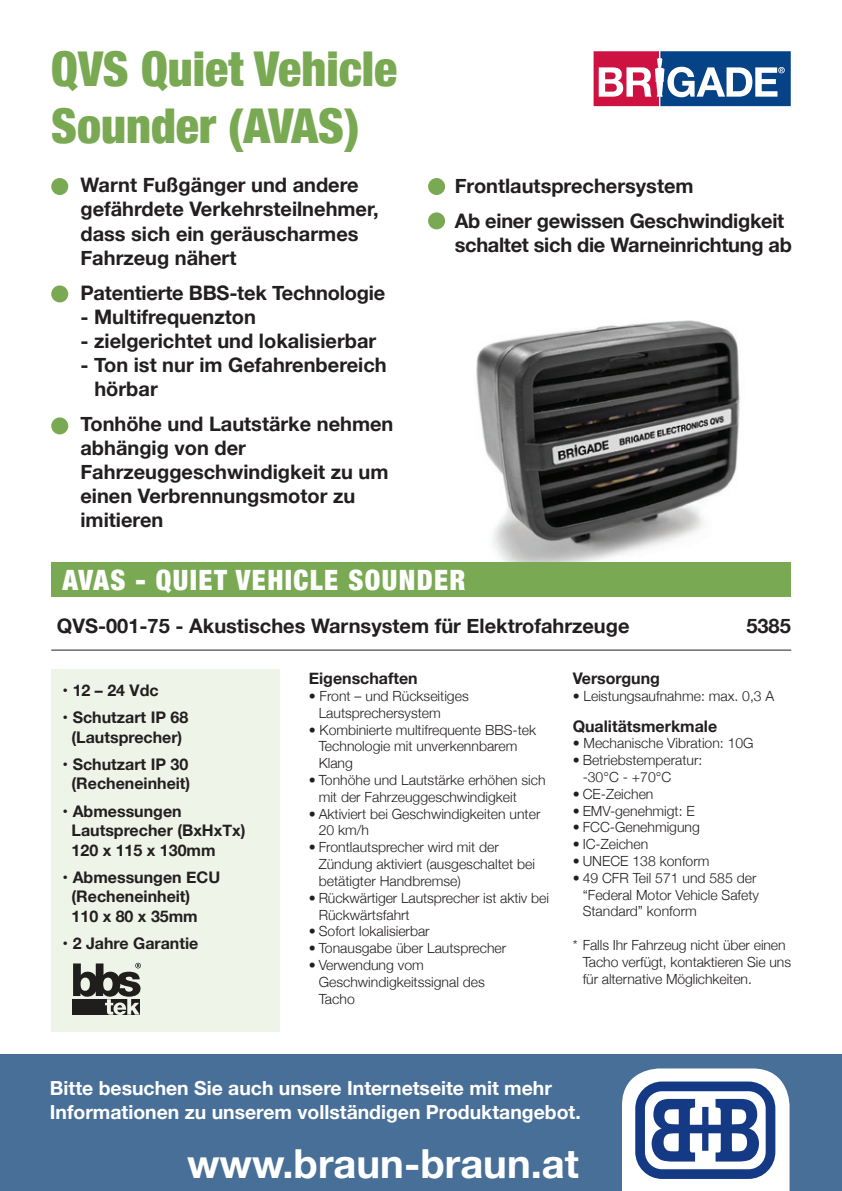
<style>
.page{position:relative;width:842px;height:1191px;background:#fff}
.page>*{position:absolute;margin:0;border:0;box-sizing:border-box;transform-origin:0 0}
.t1{font:900 condensed 48px/57.6px "Helvetica Neue";color:#7aa953}
.t2{font:700 40px "Helvetica Neue";color:#fff}
.t3{font:900 condensed 28px "Helvetica Neue";letter-spacing:.05em;color:#fff}
.Heading_with_rule{font:700 20px/24px "Helvetica Neue";color:#231f20}
.t4{font:700 19.4px/23.2px "Helvetica Neue";color:#fff}
.Feature_bullets{font:700 16px/19.2px "Helvetica Neue";color:#231f20;text-align:center}
.Bullet_headings{font:700 16px "Helvetica Neue";color:#231f20}
.Product_bullets{font:700 16px "Helvetica Neue";color:#231f20}
.Product_bullets-2{font:300 14px/16.8px "Helvetica Neue";color:#231f20}
</style>
<div class="page">
<img style="left:476px;top:320px;width:264px;height:242px">
<svg style="left:593px;top:51px;width:198px;height:56px"></svg>
<svg style="left:594px;top:51px;width:197px;height:55px"></svg>
<div style="left:51px;top:178px;width:17px;height:17px;background:#7aa953;border-radius:50%"></div>
<div style="left:51px;top:285px;width:17px;height:17px;background:#7aa953;border-radius:50%"></div>
<div style="left:51px;top:417px;width:17px;height:17px;background:#7aa953;border-radius:50%"></div>
<div style="left:428px;top:178px;width:17px;height:17px;background:#7aa953;border-radius:50%"></div>
<div style="left:428px;top:212px;width:17px;height:17px;background:#7aa953;border-radius:50%"></div>
<hr style="left:51px;top:649px;width:740px;height:1px;background:#231f20">
<div style="left:51px;top:668px;width:228px;height:363px;background:#eff4e9"></div>
<div style="left:51px;top:562px;width:740px;height:34px;background:#7aa953"></div>
<svg style="left:73px;top:962px;width:68px;height:52px"></svg>
<div style="left:0;top:1054px;width:842px;height:137px;background:#476f98"></div>
<svg style="left:622px;top:1068px;width:168px;height:123px;background:#9dadcc"></svg>
<p class="t1" style="left:51px;top:37px;width:347px">QVS Quiet Vehicle<br>Sounder (AVAS)</p>
<p class="Heading_with_rule" style="left:80px;top:174px;width:300px">Warnt Fußgänger und andere gefährdete Verkehrsteilnehmer, dass sich ein geräuscharmes<br>Fahrzeug nähert</p>
<p class="Heading_with_rule" style="left:80px;top:281px;width:306px">Patentierte BBS-tek Technologie</p>
<p class="Heading_with_rule" style="left:80px;top:305px;width:177px">- Multifrequenzton</p>
<p class="Heading_with_rule" style="left:80px;top:329px;width:297px">- zielgerichtet und lokalisierbar</p>
<p class="Heading_with_rule" style="left:94px;top:353px;width:294px;text-indent:-14px">- Ton ist nur im Gefahrenbereich hörbar</p>
<p class="Heading_with_rule" style="left:80px;top:412px;width:315px">Tonhöhe und Lautstärke nehmen abhängig von der<br>Fahrzeuggeschwindigkeit zu um einen Verbrennungsmotor zu imitieren</p>
<p class="Heading_with_rule" style="left:455px;top:174px;width:240px">Frontlautsprechersystem</p>
<p class="Heading_with_rule" style="left:455px;top:209px;width:339px">Ab einer gewissen Geschwindigkeit schaltet sich die Warneinrichtung ab</p>
<p class="t3" style="left:63px;top:557px;width:405px">AVAS - QUIET VEHICLE SOUNDER</p>
<p class="Heading_with_rule" style="left:57px;top:614px;width:574px">QVS-001-75 - Akustisches Warnsystem für Elektrofahrzeuge</p>
<p class="Heading_with_rule" style="left:746px;top:614px;width:46px">5385</p>
<p class="Bullet_headings" style="left:309px;top:666px;width:111px">Eigenschaften</p>
<p class="Product_bullets-2" style="left:319px;top:686px;width:151px;text-indent:-10px">• Front – und Rückseitiges<br>Lautsprechersystem</p>
<p class="Product_bullets-2" style="left:319px;top:720px;width:219px;text-indent:-10px">• Kombinierte multifrequente BBS-tek<br>Technologie mit unverkennbarem<br>Klang</p>
<p class="Product_bullets-2" style="left:319px;top:770px;width:228px;text-indent:-10px">• Tonhöhe und Lautstärke erhöhen sich mit der Fahrzeuggeschwindigkeit</p>
<p class="Product_bullets-2" style="left:319px;top:804px;width:223px;text-indent:-10px">• Aktiviert bei Geschwindigkeiten unter<br>20 km/h</p>
<p class="Product_bullets-2" style="left:319px;top:838px;width:218px;text-indent:-10px">• Frontlautsprecher wird mit der<br>Zündung aktiviert (ausgeschaltet bei betätigter Handbremse)</p>
<p class="Product_bullets-2" style="left:319px;top:888px;width:232px;text-indent:-10px">• Rückwärtiger Lautsprecher ist aktiv bei<br>Rückwärtsfahrt</p>
<p class="Product_bullets-2" style="left:309px;top:922px;width:122px">• Sofort lokalisierbar</p>
<p class="Product_bullets-2" style="left:309px;top:938px;width:199px">• Tonausgabe über Lautsprecher</p>
<p class="Product_bullets-2" style="left:319px;top:955px;width:168px;text-indent:-10px">• Verwendung vom<br>Geschwindigkeitssignal des<br>Tacho</p>
<p class="Product_bullets" style="left:573px;top:666px;width:89px">Versorgung</p>
<p class="Product_bullets-2" style="left:573px;top:686px;width:203px">• Leistungsaufnahme: max. 0,3 A</p>
<p class="Bullet_headings" style="left:573px;top:713px;width:146px">Qualitätsmerkmale</p>
<p class="Product_bullets-2" style="left:573px;top:734px;width:182px">• Mechanische Vibration: 10G</p>
<p class="Product_bullets-2" style="left:583px;top:751px;width:121px;text-indent:-10px">• Betriebstemperatur: -30°C - +70°C</p>
<p class="Product_bullets-2" style="left:573px;top:784px;width:82px">• CE-Zeichen</p>
<p class="Product_bullets-2" style="left:573px;top:801px;width:124px">• EMV-genehmigt: E</p>
<p class="Product_bullets-2" style="left:573px;top:818px;width:129px">• FCC-Genehmigung</p>
<p class="Product_bullets-2" style="left:573px;top:835px;width:77px">• IC-Zeichen</p>
<p class="Product_bullets-2" style="left:573px;top:851px;width:138px">• UNECE 138 konform</p>
<p class="Product_bullets-2" style="left:583px;top:868px;width:178px;text-indent:-10px">• 49 CFR Teil 571 und 585 der “Federal Motor Vehicle Safety<br>Standard” konform</p>
<p class="Product_bullets-2" style="left:583px;top:935px;width:210px;text-indent:-10px">* Falls Ihr Fahrzeug nicht über einen<br>Tacho verfügt, kontaktieren Sie uns für alternative Möglichkeiten.</p>
<p class="Feature_bullets" style="left:63px;top:680px;width:98px">• 12 – 24 Vdc</p>
<p class="Feature_bullets" style="left:63px;top:708px;width:127px">• Schutzart IP 68 (Lautsprecher)</p>
<p class="Feature_bullets" style="left:63px;top:755px;width:129px">• Schutzart IP 30 (Recheneinheit)</p>
<p class="Feature_bullets" style="left:72px;top:802px;width:175px;text-align:left;text-indent:-9px">• Abmessungen<br>Lautsprecher (BxHxTx)<br>120 x 115 x 130mm</p>
<p class="Feature_bullets" style="left:72px;top:868px;width:150px;text-align:left;text-indent:-9px">• Abmessungen ECU (Recheneinheit)<br>110 x 80 x 35mm</p>
<p class="Feature_bullets" style="left:63px;top:934px;width:137px">• 2 Jahre Garantie</p>
<p class="t4" style="left:50px;top:1077px;width:532px">Bitte besuchen Sie auch unsere Internetseite mit mehr<br>Informationen zu unserem vollständigen Produktangebot.</p>
<p class="t2" style="left:187px;top:1132px;width:393px">www.braun-braun.at</p>
</div>
